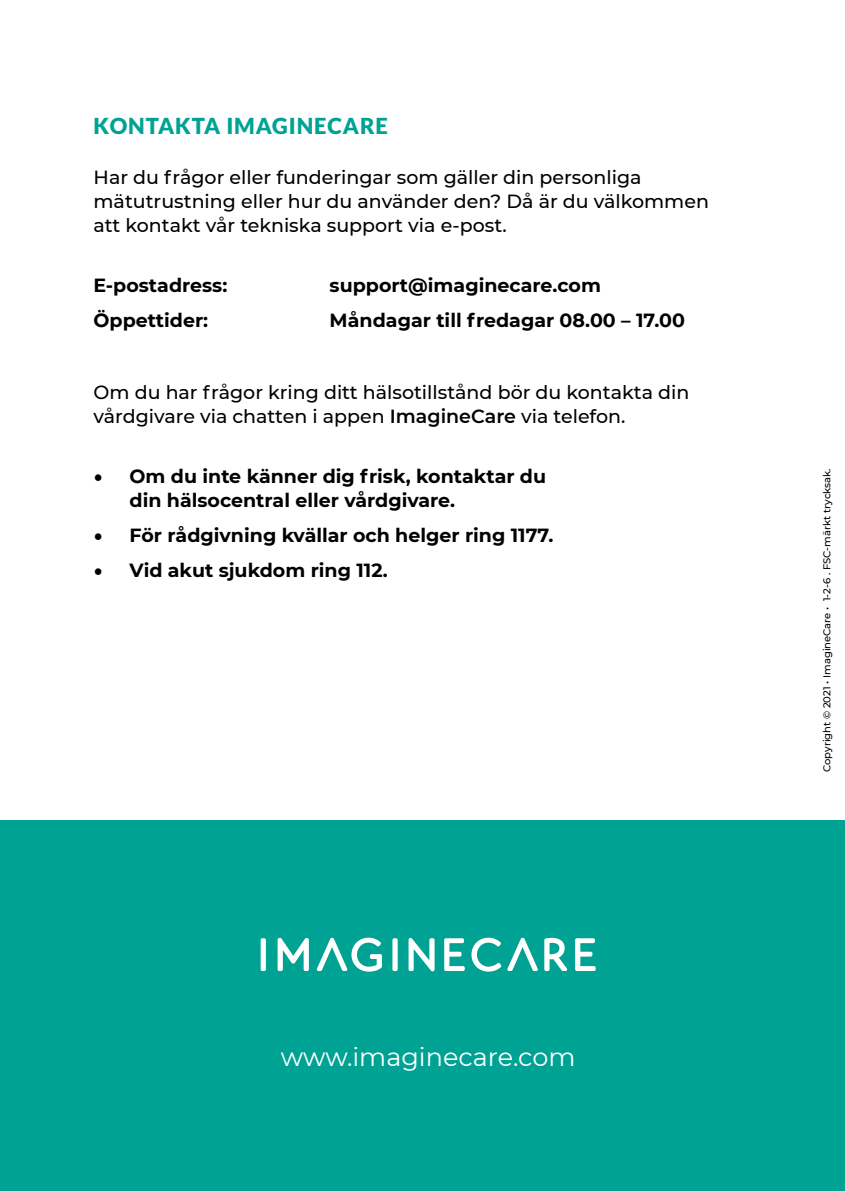
<style>
.page{position:relative;width:845px;height:1191px;background:#fff}
.page>*{position:absolute;margin:0;border:0;box-sizing:border-box;transform-origin:0 0}
.t1{font:25.6px "Montserrat";color:#fff}
.t2{font:900 22px "Lato";letter-spacing:.04em;color:#00a393}
.t3{font:500 19px/24px "Montserrat";color:#000}
.t4{font:700 19px/24px "Montserrat";color:#000}
.t5{font:500 10px "Montserrat";color:#000}
.s1{font-weight:600}
.s2{font-family:"Minion Pro";font-size:24px}
</style>
<div class="page">
<div style="left:0;top:820px;width:845px;height:371px;background:#00a393"></div>
<svg style="left:278px;top:937px;width:31px;height:34px"></svg>
<svg style="left:317px;top:937px;width:65px;height:34px"></svg>
<div style="left:392px;top:938px;width:6px;height:33px;background:#fff;border-radius:2px"></div>
<div style="left:261px;top:938px;width:5px;height:33px;background:#fff;border-radius:2px"></div>
<svg style="left:471px;top:937px;width:30px;height:34px"></svg>
<svg style="left:575px;top:938px;width:20px;height:33px"></svg>
<svg style="left:544px;top:937px;width:23px;height:34px"></svg>
<svg style="left:408px;top:937px;width:26px;height:34px"></svg>
<svg style="left:444px;top:938px;width:21px;height:33px"></svg>
<svg style="left:507px;top:938px;width:31px;height:33px"></svg>
<p class="t2" style="left:94px;top:113px;width:296px">KONTAKTA IMAGINECARE</p>
<p class="t3" style="left:94px;top:165px;width:617px">Har du frågor eller funderingar som gäller din personliga mätutrustning eller hur du använder den? Då är du välkommen att kontakt vår tekniska support via e-post.</p>
<p class="t4" style="left:94px;top:272px;width:135px">E-postadress:</p>
<p class="t4" style="left:330px;top:272px;width:273px">support@imaginecare.com</p>
<p class="t4" style="left:94px;top:307px;width:116px">Öppettider:</p>
<p class="t4" style="left:330px;top:307px;width:357px">Måndagar till fredagar 08.00 – 17.00</p>
<p class="t3" style="left:94px;top:379px;width:597px">Om du har frågor kring ditt hälsotillstånd bör du kontakta din vårdgivare via chatten i appen <span class="s1">ImagineCare</span> via telefon.</p>
<p class="t4" style="left:130px;top:463px;width:418px;text-indent:-36px"><span class="s2">•</span> Om du inte känner dig frisk, kontaktar du din hälsocentral eller vårdgivare.</p>
<p class="t4" style="left:94px;top:522px;width:461px"><span class="s2">•</span> För rådgivning kvällar och helger ring 1177.</p>
<p class="t4" style="left:94px;top:557px;width:296px"><span class="s2">•</span> Vid akut sjukdom ring 112.</p>
<h1 class="t1" style="left:281px;top:1039px;width:296px">www.imaginecare.com</h1>
<p class="t5" style="left:820px;top:772px;width:305px;rotate:-90deg">Copyright © 2021 • ImagineCare • 1-2-6 . FSC-märkt trycksak.</p>
</div>
